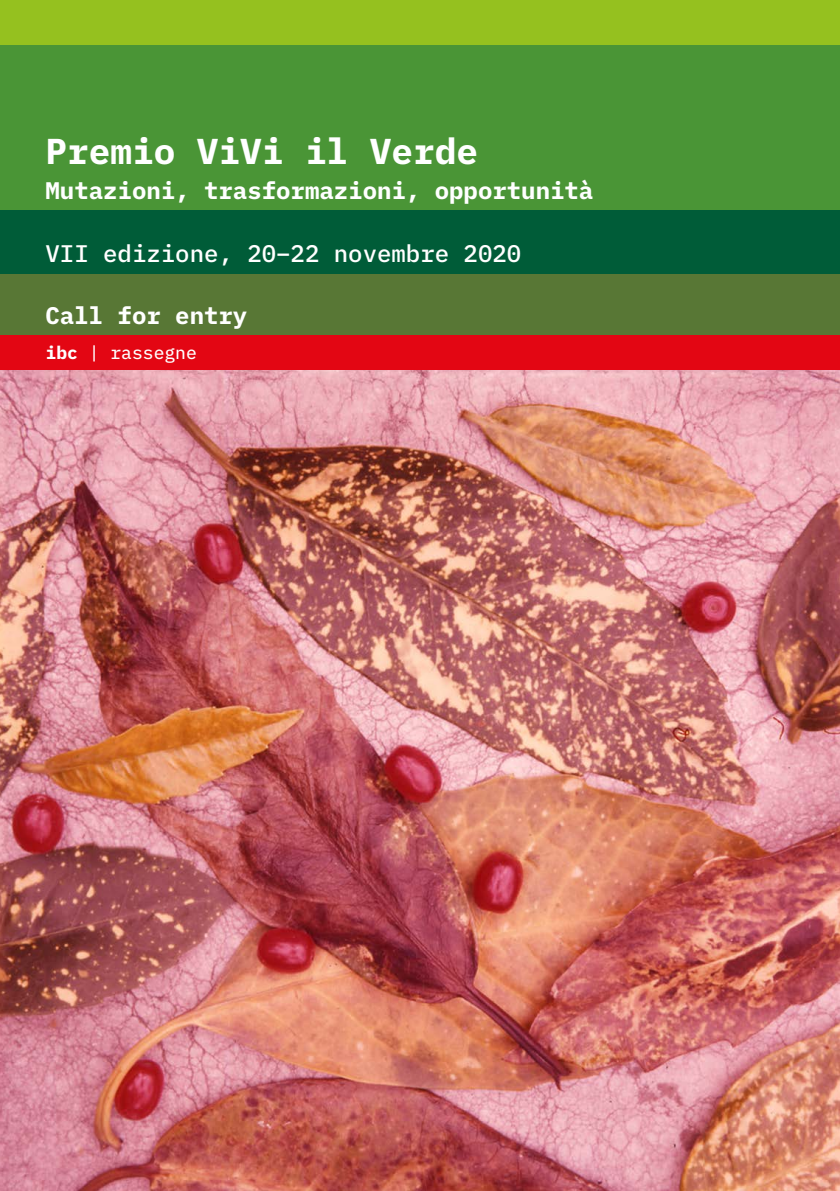
<style>
.page{position:relative;width:840px;height:1191px;background:#fff}
.page>*{position:absolute;margin:0;border:0;box-sizing:border-box;transform-origin:0 0}
.t1{font:700 36px "IBM Plex Mono";color:#fff}
.t2{font:700 24px "IBM Plex Mono";color:#fff}
.t3{font:500 24px "IBM Plex Mono";color:#fff}
.t4{font:18px "IBM Plex Mono Text";color:#fff}
.s1{font-family:"IBM Plex Mono";font-weight:700}
</style>
<div class="page">
<div style="left:0;top:0;width:839px;height:45px;background:#95c11f"></div>
<div style="left:0;top:273px;width:839px;height:62px;background:#587735"></div>
<div style="left:0;top:210px;width:839px;height:63px;background:#005c38"></div>
<div style="left:0;top:45px;width:839px;height:165px;background:#4a9536"></div>
<img style="left:0;top:369px;width:839px;height:822px">
<div style="left:0;top:335px;width:839px;height:34px;background:#e30613"></div>
<h1 class="t1" style="left:46px;top:123px;width:434px">Premio ViVi il Verde</h1>
<p class="t2" style="left:46px;top:171px;width:549px">Mutazioni, trasformazioni, opportunità</p>
<p class="t3" style="left:46px;top:235px;width:477px">VII edizione, 20–22 novembre 2020</p>
<p class="t2" style="left:46px;top:296px;width:203px">Call for entry</p>
<p class="t4" style="left:46px;top:339px;width:153px"><span class="s1">ibc</span> | rassegne</p>
</div>
